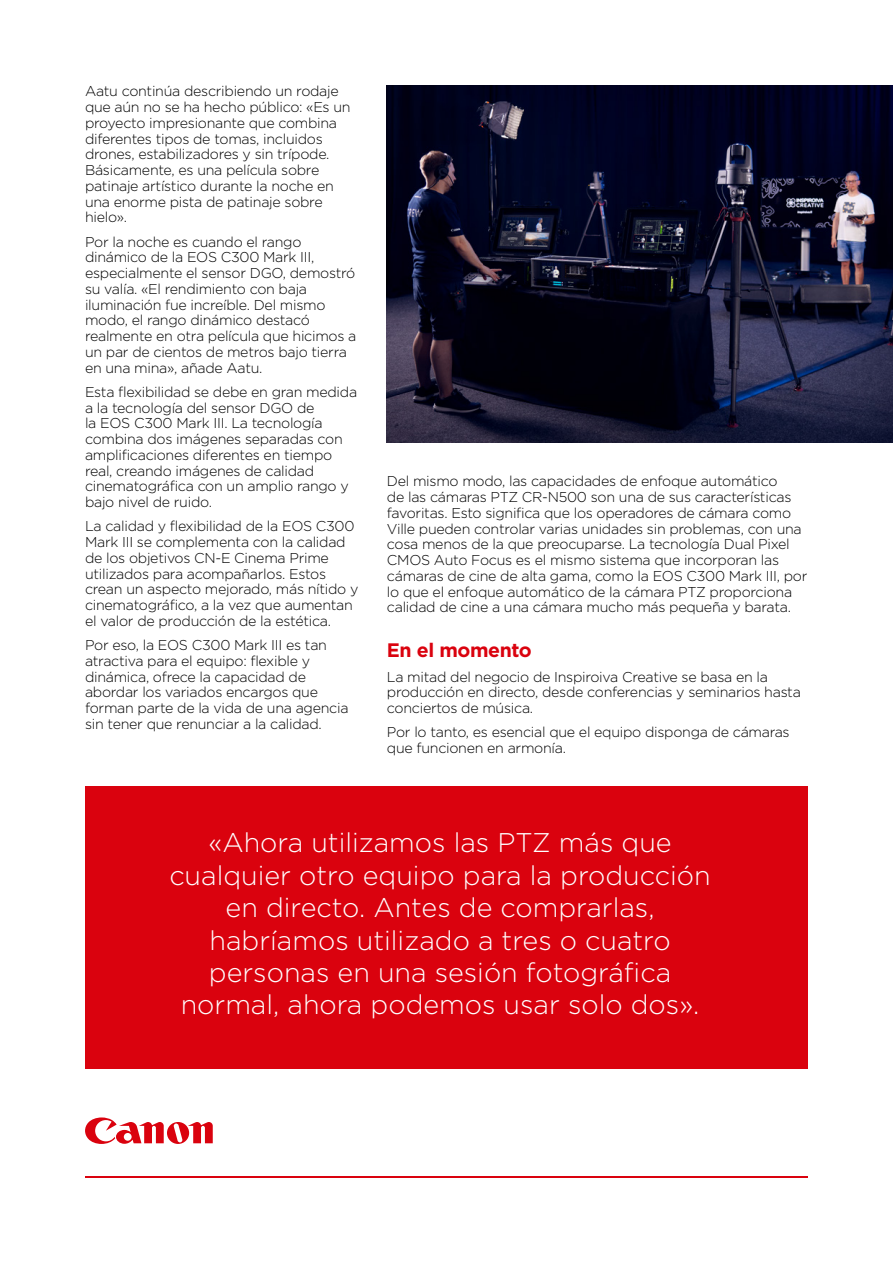
<style>
.page{position:relative;width:893px;height:1263px;background:#fff}
.page>*{position:absolute;margin:0;border:0;box-sizing:border-box;transform-origin:0 0}
.t1{font:300 27px/32.4px "Gotham";color:#fff;text-align:center}
.t2{font:700 19.5px "Gotham";letter-spacing:-.02em;color:#da020e}
.t3{font:300 14.25px/15.8px "Gotham";letter-spacing:-.02em;color:#000}
</style>
<div class="page">
<svg style="left:85px;top:1117px;width:128px;height:27px"></svg>
<hr style="left:85px;top:1176px;width:723px;height:2px;background:#da020e">
<img style="left:387px;top:85px;width:506px;height:357px">
<div style="left:85px;top:786px;width:723px;height:283px;background:#da020e"></div>
<p class="t3" style="left:85px;top:83px;width:267px">Aatu continúa describiendo un rodaje que aún no se ha hecho público: «Es un proyecto impresionante que combina diferentes tipos de tomas, incluidos drones, estabilizadores y sin trípode.<br>Básicamente, es una película sobre patinaje artístico durante la noche en una enorme pista de patinaje sobre hielo».</p>
<p class="t3" style="left:85px;top:233px;width:273px">Por la noche es cuando el rango dinámico de la EOS C300 Mark III, especialmente el sensor DGO, demostró su valía. «El rendimiento con baja iluminación fue increíble. Del mismo modo, el rango dinámico destacó realmente en otra película que hicimos a un par de cientos de metros bajo tierra en una mina», añade Aatu.</p>
<p class="t3" style="left:85px;top:384px;width:274px">Esta flexibilidad se debe en gran medida a la tecnología del sensor DGO de<br>la EOS C300 Mark III. La tecnología combina dos imágenes separadas con amplificaciones diferentes en tiempo real, creando imágenes de calidad cinematográfica con un amplio rango y bajo nivel de ruido.</p>
<p class="t3" style="left:85px;top:518px;width:275px">La calidad y flexibilidad de la EOS C300<br>Mark III se complementa con la calidad de los objetivos CN-E Cinema Prime utilizados para acompañarlos. Estos crean un aspecto mejorado, más nítido y cinematográfico, a la vez que aumentan el valor de producción de la estética.</p>
<p class="t3" style="left:85px;top:637px;width:265px">Por eso, la EOS C300 Mark III es tan atractiva para el equipo: flexible y dinámica, ofrece la capacidad de abordar los variados encargos que forman parte de la vida de una agencia sin tener que renunciar a la calidad.</p>
<p class="t3" style="left:387px;top:473px;width:422px">Del mismo modo, las capacidades de enfoque automático<br>de las cámaras PTZ CR-N500 son una de sus características favoritas. Esto significa que los operadores de cámara como Ville pueden controlar varias unidades sin problemas, con una cosa menos de la que preocuparse. La tecnología Dual Pixel CMOS Auto Focus es el mismo sistema que incorporan las cámaras de cine de alta gama, como la EOS C300 Mark III, por lo que el enfoque automático de la cámara PTZ proporciona calidad de cine a una cámara mucho más pequeña y barata.</p>
<h2 class="t2" style="left:387px;top:637px;width:146px">En el momento</h2>
<p class="t3" style="left:387px;top:668px;width:415px">La mitad del negocio de Inspiroiva Creative se basa en la producción en directo, desde conferencias y seminarios hasta conciertos de música.</p>
<p class="t3" style="left:387px;top:724px;width:404px">Por lo tanto, es esencial que el equipo disponga de cámaras que funcionen en armonía.</p>
<h1 class="t1" style="left:169px;top:826px;width:543px">«Ahora utilizamos las PTZ más que cualquier otro equipo para la producción en directo. Antes de comprarlas, habríamos utilizado a tres o cuatro personas en una sesión fotográfica normal, ahora podemos usar solo dos».</h1>
</div>
